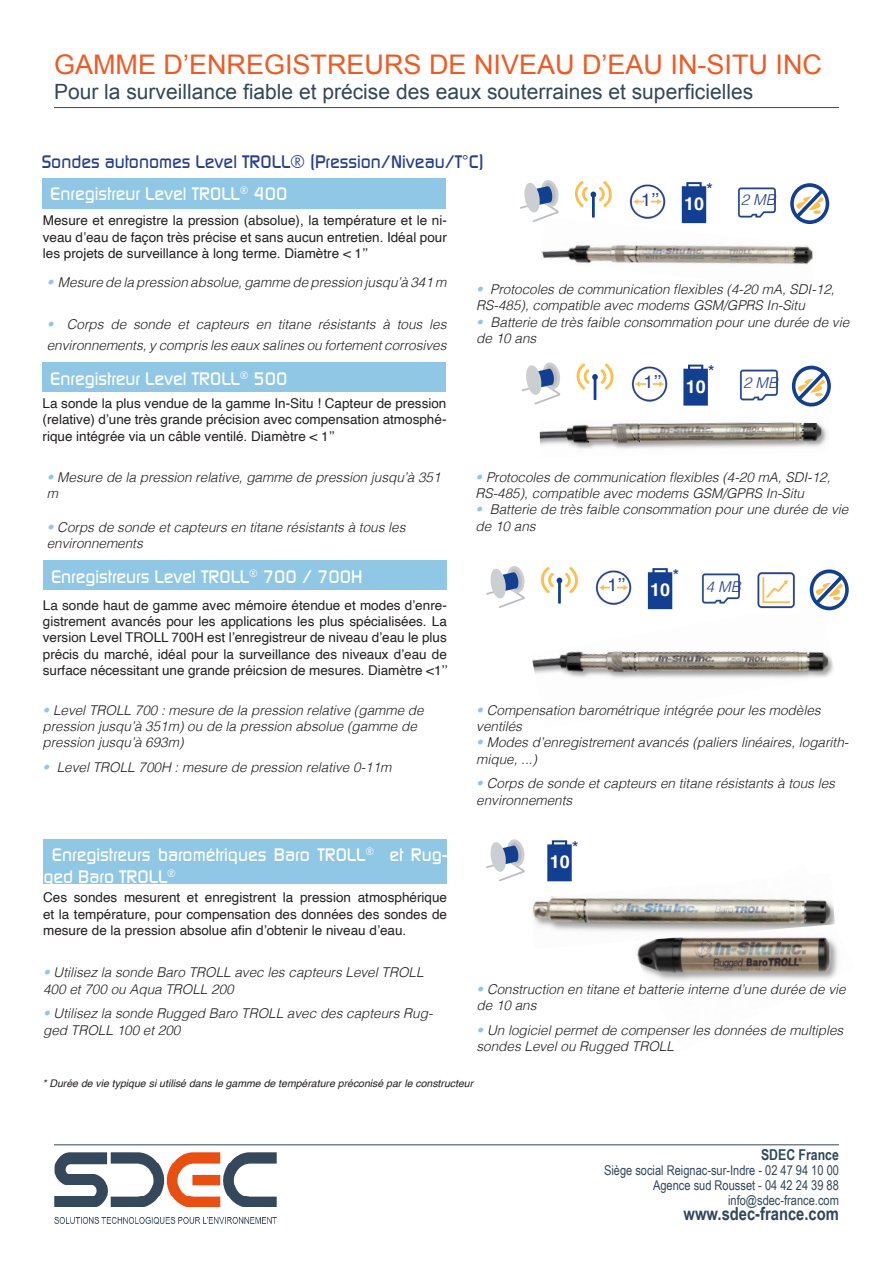
<style>
.page{position:relative;width:893px;height:1263px;background:#fff}
.page>*{position:absolute;margin:0;border:0;box-sizing:border-box;transform-origin:0 0}
.t1{font:27px "Arial";color:#f15921}
.t2{font:21px "Arial";color:#314759}
.t3{font:18px/21.6px "Modaerne";color:#fff}
.t4{font:18px "Modaerne";color:#253f8e}
.t5{font:700 18px "Arial Narrow";color:#30475b}
.t6{font:18px "Helvetica";color:#253f8e}
.t7{font:700 18px "Helvetica";color:#fff}
.t8{font:700 15px "Arial Narrow";color:#30475b}
.t9{font:italic 300 15px "Helvetica";color:#253f8e}
.t10{font:italic 300 13.5px/16.2px "Helvetica";color:#231f20}
.t11{font:13.5px/16.2px "Helvetica";color:#231f20;text-align:justify}
.t12{font:13.5px/15px "Arial Narrow";color:#30475b;text-align:right}
.t13{font:italic 10.5px "Helvetica";color:#231f20}
.s1{color:#8fc7e5}
</style>
<div class="page">
<img style="left:54px;top:1145px;width:238px;height:80px">
<hr style="left:54px;top:1144px;width:785px;height:1px;background:#314759">
<hr style="left:54px;top:107px;width:785px;height:1px;background:#37495d">
<img style="left:532px;top:601px;width:301px;height:77px">
<img style="left:637px;top:943px;width:201px;height:38px">
<img style="left:532px;top:881px;width:303px;height:68px">
<img style="left:541px;top:217px;width:272px;height:48px">
<div style="left:42px;top:178px;width:404px;height:31px;background:#8fc7e5"></div>
<div style="left:42px;top:362px;width:404px;height:30px;background:#8fc7e5"></div>
<div style="left:43px;top:839px;width:404px;height:45px;background:#8fc7e5"></div>
<div style="left:43px;top:560px;width:403px;height:30px;background:#8fc7e5"></div>
<svg style="left:520px;top:180px;width:39px;height:42px"></svg>
<svg style="left:575px;top:181px;width:37px;height:37px"></svg>
<img style="left:540px;top:422px;width:287px;height:27px">
<svg style="left:682px;top:182px;width:24px;height:41px"></svg>
<img style="left:731px;top:187px;width:49px;height:36px">
<img style="left:756px;top:572px;width:44px;height:41px">
<img style="left:625px;top:184px;width:44px;height:42px">
<svg style="left:790px;top:183px;width:39px;height:41px"></svg>
<svg style="left:521px;top:362px;width:40px;height:43px"></svg>
<svg style="left:577px;top:363px;width:36px;height:37px"></svg>
<svg style="left:683px;top:365px;width:25px;height:41px"></svg>
<img style="left:740px;top:369px;width:38px;height:32px">
<img style="left:631px;top:366px;width:37px;height:36px">
<svg style="left:792px;top:366px;width:39px;height:40px"></svg>
<svg style="left:486px;top:566px;width:39px;height:42px"></svg>
<svg style="left:541px;top:567px;width:37px;height:37px"></svg>
<svg style="left:648px;top:568px;width:24px;height:41px"></svg>
<img style="left:695px;top:573px;width:49px;height:36px">
<img style="left:591px;top:570px;width:44px;height:42px">
<svg style="left:810px;top:569px;width:39px;height:41px"></svg>
<svg style="left:486px;top:839px;width:39px;height:42px"></svg>
<svg style="left:547px;top:840px;width:25px;height:41px"></svg>
<h1 class="t1" style="left:54px;top:46px;width:770px">GAMME D’ENREGISTREURS DE NIVEAU D’EAU IN-SITU INC</h1>
<h2 class="t2" style="left:54px;top:78px;width:701px">Pour la surveillance fiable et précise des eaux souterraines et superficielles</h2>
<p class="t4" style="left:42px;top:152px;width:443px">Sondes autonomes Level TROLL® (Pression/Niveau/T°C)</p>
<p class="t3" style="left:50px;top:183px;width:239px">Enregistreur Level TROLL<sup>®</sup> 400</p>
<p class="t11" style="left:43px;top:213px;width:405px">Mesure et enregistre la pression (absolue), la température et le ni&shy;veau d’eau de façon très précise et sans aucun entretien. Idéal pour les projets de surveillance à long terme. Diamètre &lt; 1’’</p>
<p class="t6" style="left:641px;top:186px;width:19px">1’’</p>
<p class="t6" style="left:706px;top:176px;width:9px">*</p>
<p class="t7" style="left:684px;top:193px;width:22px">10</p>
<p class="t9" style="left:741px;top:187px;width:37px">2 MB</p>
<p class="t10" style="left:47px;top:273px;width:401px"><span class="s1">•</span> Mesure de la pression absolue, gamme de pression jusqu’à 341 m</p>
<p class="t10" style="left:47px;top:313px;width:401px;line-height:21px"><span class="s1">•</span> Corps de sonde et capteurs en titane résistants à tous les environnements, y compris les eaux salines ou fortement corrosives</p>
<p class="t3" style="left:50px;top:367px;width:239px">Enregistreur Level TROLL<sup>®</sup> 500</p>
<p class="t11" style="left:43px;top:396px;width:405px">La sonde la plus vendue de la gamme In-Situ ! Capteur de pression (relative) d’une très grande précision avec compensation atmosphé&shy;rique intégrée via un câble ventilé. Diamètre &lt; 1’’</p>
<p class="t10" style="left:47px;top:468px;width:395px"><span class="s1">•</span> Mesure de la pression relative, gamme de pression jusqu’à 351 m</p>
<p class="t10" style="left:47px;top:518px;width:360px"><span class="s1">•</span> Corps de sonde et capteurs en titane résistants à tous les environnements</p>
<p class="t3" style="left:51px;top:565px;width:313px">Enregistreurs Level TROLL<sup>®</sup> 700 / 700H</p>
<p class="t11" style="left:43px;top:597px;width:406px">La sonde haut de gamme avec mémoire étendue et modes d’enre&shy;gistrement avancés pour les applications les plus spécialisées. La version Level TROLL 700H est l’enregistreur de niveau d’eau le plus précis du marché, idéal pour la surveillance des niveaux d’eau de surface nécessitant une grande préicsion de mesures. Diamètre &lt;1’’</p>
<p class="t10" style="left:43px;top:701px;width:383px"><span class="s1">•</span> Level TROLL 700 : mesure de la pression relative (gamme de pression jusqu’à 351m) ou de la pression absolue (gamme de pression jusqu’à 693m)</p>
<p class="t10" style="left:43px;top:758px;width:350px"><span class="s1">•</span> Level TROLL 700H : mesure de pression relative 0-11m</p>
<p class="t3" style="left:43px;top:844px;width:405px;text-indent:9px">Enregistreurs barométriques Baro TROLL<sup>®</sup> et Rug&shy;ged Baro TROLL<sup>®</sup></p>
<p class="t11" style="left:43px;top:890px;width:405px">Ces sondes mesurent et enregistrent la pression atmosphérique et la température, pour compensation des données des sondes de mesure de la pression absolue afin d’obtenir le niveau d’eau.</p>
<p class="t10" style="left:43px;top:964px;width:382px"><span class="s1">•</span> Utilisez la sonde Baro TROLL avec les capteurs Level TROLL<br>400 et 700 ou Aqua TROLL 200</p>
<p class="t10" style="left:43px;top:1005px;width:391px"><span class="s1">•</span> Utilisez la sonde Rugged Baro TROLL avec des capteurs Rug&shy;ged TROLL 100 et 200</p>
<p class="t10" style="left:476px;top:281px;width:360px"><span class="s1">•</span> Protocoles de communication flexibles (4-20 mA, SDI-12,<br>RS-485), compatible avec modems GSM/GPRS In-Situ</p>
<p class="t10" style="left:476px;top:313px;width:374px"><span class="s1">•</span> Batterie de très faible consommation pour une durée de vie de 10 ans</p>
<p class="t6" style="left:644px;top:368px;width:19px">1’’</p>
<p class="t6" style="left:708px;top:358px;width:9px">*</p>
<p class="t7" style="left:686px;top:375px;width:22px">10</p>
<p class="t9" style="left:743px;top:370px;width:37px">2 MB</p>
<p class="t10" style="left:476px;top:468px;width:356px"><span class="s1">•</span> Protocoles de communication flexibles (4-20 mA, SDI-12,<br>RS-485), compatible avec modems GSM/GPRS In-Situ</p>
<p class="t10" style="left:476px;top:501px;width:374px"><span class="s1">•</span> Batterie de très faible consommation pour une durée de vie de 10 ans</p>
<p class="t6" style="left:607px;top:571px;width:19px">1’’</p>
<p class="t6" style="left:672px;top:562px;width:9px">*</p>
<p class="t7" style="left:650px;top:579px;width:22px">10</p>
<p class="t9" style="left:706px;top:574px;width:37px">4 MB</p>
<p class="t10" style="left:476px;top:701px;width:346px"><span class="s1">•</span> Compensation barométrique intégrée pour les modèles ventilés</p>
<p class="t10" style="left:476px;top:734px;width:374px"><span class="s1">•</span> Modes d’enregistrement avancés (paliers linéaires, logarith&shy;mique, ...)</p>
<p class="t10" style="left:476px;top:775px;width:360px"><span class="s1">•</span> Corps de sonde et capteurs en titane résistants à tous les environnements</p>
<p class="t6" style="left:572px;top:834px;width:9px">*</p>
<p class="t7" style="left:550px;top:851px;width:22px">10</p>
<p class="t10" style="left:476px;top:980px;width:371px"><span class="s1">•</span> Construction en titane et batterie interne d’une durée de vie de 10 ans</p>
<p class="t10" style="left:476px;top:1021px;width:368px"><span class="s1">•</span> Un logiciel permet de compenser les données de multiples sondes Level ou Rugged TROLL</p>
<p class="t13" style="left:43px;top:1075px;width:432px">* Durée de vie typique si utilisé dans le gamme de température préconisé par le constructeur</p>
<p class="t8" style="left:761px;top:1144px;width:79px">SDEC France</p>
<p class="t12" style="left:604px;top:1163px;width:236px">Siège social Reignac-sur-Indre - 02 47 94 10 00<br>Agence sud Rousset - 04 42 24 39 88 info@sdec-france.com</p>
<h3 class="t5" style="left:684px;top:1200px;width:157px">www.sdec-france.com</h3>
</div>
